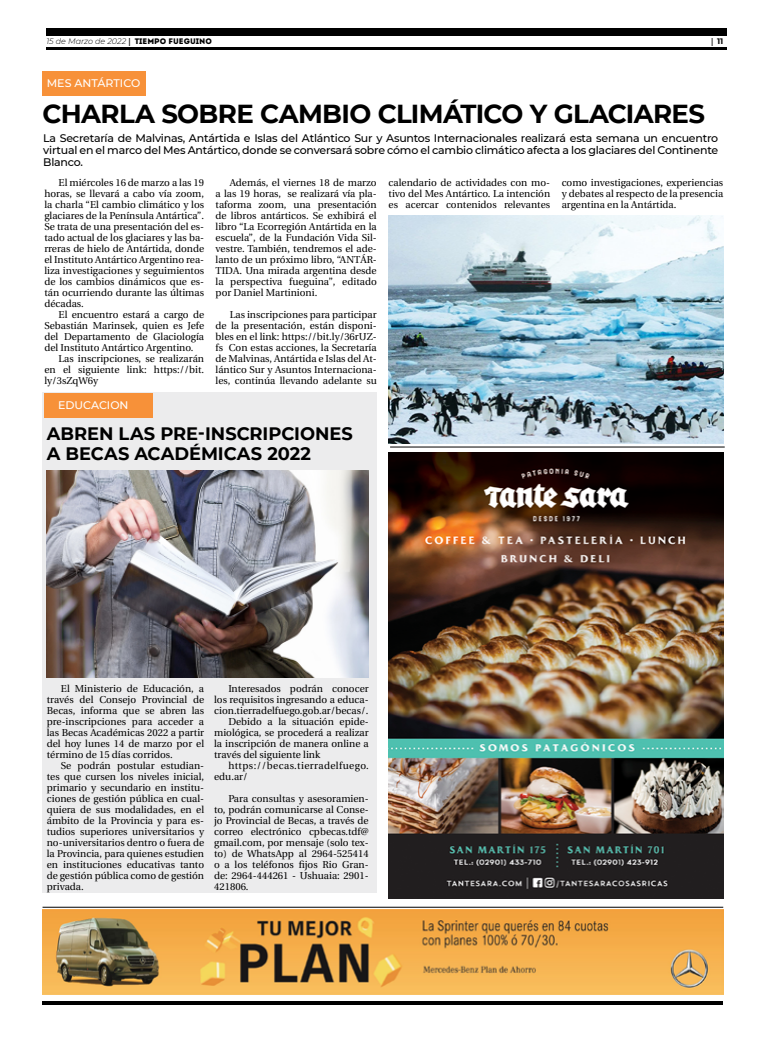
<style>
.page{position:relative;width:780px;height:1049px;background:#fff}
.page>*{position:absolute;margin:0;border:0;box-sizing:border-box;transform-origin:0 0}
.t1{font:700 26px "Montserrat";letter-spacing:-.025em;color:#000}
.t2{font:700 18px/20px "Montserrat";color:#000}
.t3{font:500 11px/12px "Montserrat";letter-spacing:-.02em;color:#000;text-align:justify}
.t4{font:500 11px "Montserrat";color:#fff}
.t5{font:10px/11px "Utopia";color:#000;text-align:justify}
.t6{font:10px "Utopia";letter-spacing:.04em;color:#000}
.t7{font:italic 300 8px "Montserrat";color:#000}
.t8{font:700 8px "Montserrat";color:#000}
.s1{font-family:"Utopia";font-weight:700;font-style:normal}
.s2{font-family:"Intro";font-weight:400;font-style:normal}
.s3{font-family:"Utopia"}
</style>
<div class="page">
<hr style="left:46px;top:48px;width:680px;height:2px;background:#000">
<div style="left:46px;top:28px;width:680px;height:7px;background:#000"></div>
<hr style="left:43px;top:1001px;width:680px;height:4px;background:#000">
<div style="left:43px;top:393px;width:334px;height:500px;background:#ececed"></div>
<img style="left:388px;top:452px;width:335px;height:446px">
<hr style="left:390px;top:446px;width:334px;height:1px;background:#000">
<div style="left:43px;top:72px;width:103px;height:24px;background:#f79139"></div>
<div style="left:44px;top:393px;width:109px;height:24px;background:#f79139"></div>
<img style="left:43px;top:910px;width:680px;height:84px">
<hr style="left:43px;top:907px;width:680px;height:1px;background:#000">
<img style="left:388px;top:215px;width:335px;height:229px">
<img style="left:47px;top:470px;width:322px;height:207px">
<p class="t7" style="left:46px;top:36px;width:167px">15 de Marzo de 2022 <span class="s1">|</span> <span class="s2">TIEMPO FUEGUINO</span></p>
<p class="t8" style="left:711px;top:35px;width:14px"><span class="s3">|</span> 11</p>
<p class="t4" style="left:47px;top:76px;width:95px">MES ANTÁRTICO</p>
<h1 class="t1" style="left:43px;top:95px;width:664px">CHARLA SOBRE CAMBIO CLIMÁTICO Y GLACIARES</h1>
<p class="t3" style="left:43px;top:131px;width:676px">La Secretaría de Malvinas, Antártida e Islas del Atlántico Sur y Asuntos Internacionales realizará esta semana un encuentro virtual en el marco del Mes Antártico, donde se conversará sobre cómo el cambio climático afecta a los glaciares del Continente Blanco.</p>
<p class="t5" style="left:388px;top:177px;width:163px">calendario de actividades con mo&shy;tivo del Mes Antártico. La intención es acercar contenidos relevantes</p>
<p class="t5" style="left:44px;top:177px;width:161px;text-indent:14px">El miércoles 16 de marzo a las 19 horas, se llevará a cabo vía zoom, la charla “El cambio climático y los glaciares de la Península Antártica”.<br>Se trata de una presentación del es&shy;tado actual de los glaciares y las ba&shy;rreras de hielo de Antártida, donde el Instituto Antártico Argentino rea&shy;liza investigaciones y seguimientos de los cambios dinámicos que es&shy;tán ocurriendo durante las últimas décadas.</p>
<p class="t5" style="left:44px;top:309px;width:161px;text-indent:14px">El encuentro estará a cargo de Sebastián Marinsek, quien es Jefe del Departamento de Glaciología del Instituto Antártico Argentino.</p>
<p class="t5" style="left:44px;top:353px;width:161px;text-indent:14px">Las inscripciones, se realizarán en el siguiente link: https://bit. ly/3sZqW6y</p>
<p class="t5" style="left:215px;top:177px;width:163px;text-indent:14px">Además, el viernes 18 de marzo a las 19 horas, se realizará vía pla&shy;taforma zoom, una presentación de libros antárticos. Se exhibirá el libro “La Ecorregión Antártida en la escuela”, de la Fundación Vida Sil&shy;vestre. También, tendremos el ade&shy;lanto de un próximo libro, “ANTÁR-TIDA. Una mirada argentina desde la perspectiva fueguina”, editado por Daniel Martinioni.</p>
<p class="t5" style="left:215px;top:309px;width:163px;text-indent:14px">Las inscripciones para participar de la presentación, están disponi&shy;bles en el link: https://bit.ly/36rUZ&shy;fs Con estas acciones, la Secretaría de Malvinas, Antártida e Islas del At&shy;lántico Sur y Asuntos Internaciona&shy;les, continúa llevando adelante su</p>
<p class="t5" style="left:561px;top:177px;width:163px">como investigaciones, experiencias y debates al respecto de la presencia argentina en la Antártida.</p>
<p class="t4" style="left:58px;top:397px;width:72px">EDUCACION</p>
<h2 class="t2" style="left:47px;top:422px;width:307px">ABREN LAS PRE-INSCRIPCIONES<br>A BECAS ACADÉMICAS 2022</h2>
<p class="t5" style="left:47px;top:683px;width:159px;text-indent:14px">El Ministerio de Educación, a través del Consejo Provincial de Becas, informa que se abren las pre-inscripciones para acceder a las Becas Académicas 2022 a partir del hoy lunes 14 de marzo por el término de 15 días corridos.</p>
<p class="t5" style="left:47px;top:760px;width:159px;text-indent:14px">Se podrán postular estudian&shy;tes que cursen los niveles inicial, primario y secundario en institu&shy;ciones de gestión pública en cual&shy;quiera de sus modalidades, en el ámbito de la Provincia y para es&shy;tudios superiores universitarios y no-universitarios dentro o fuera de la Provincia, para quienes estudien en instituciones educativas tanto de gestión pública como de gestión privada.</p>
<p class="t5" style="left:228px;top:683px;width:142px">Interesados podrán conocer</p>
<p class="t5" style="left:214px;top:694px;width:156px">los requisitos ingresando a educa-</p>
<p class="t5" style="left:214px;top:705px;width:156px">cion.tierradelfuego.gob.ar/becas/.</p>
<p class="t5" style="left:228px;top:716px;width:142px">Debido a la situación epide-</p>
<p class="t5" style="left:214px;top:727px;width:156px">miológica, se procederá a realizar</p>
<p class="t5" style="left:214px;top:738px;width:156px">la inscripción de manera online a</p>
<p class="t5" style="left:214px;top:749px;width:108px">través del siguiente link</p>
<p class="t6" style="left:228px;top:760px;width:142px">https://becas.tierradelfuego.</p>
<p class="t5" style="left:214px;top:771px;width:35px">edu.ar/</p>
<p class="t5" style="left:214px;top:793px;width:156px;text-indent:14px">Para consultas y asesoramien&shy;to, podrán comunicarse al Conse&shy;jo Provincial de Becas, a través de correo electrónico cpbecas.tdf@ gmail.com, por mensaje (solo tex&shy;to) de WhatsApp al 2964-525414 o a los teléfonos fijos Rio Gran&shy;de: 2964-444261 - Ushuaia: 2901- 421806.</p>
</div>
